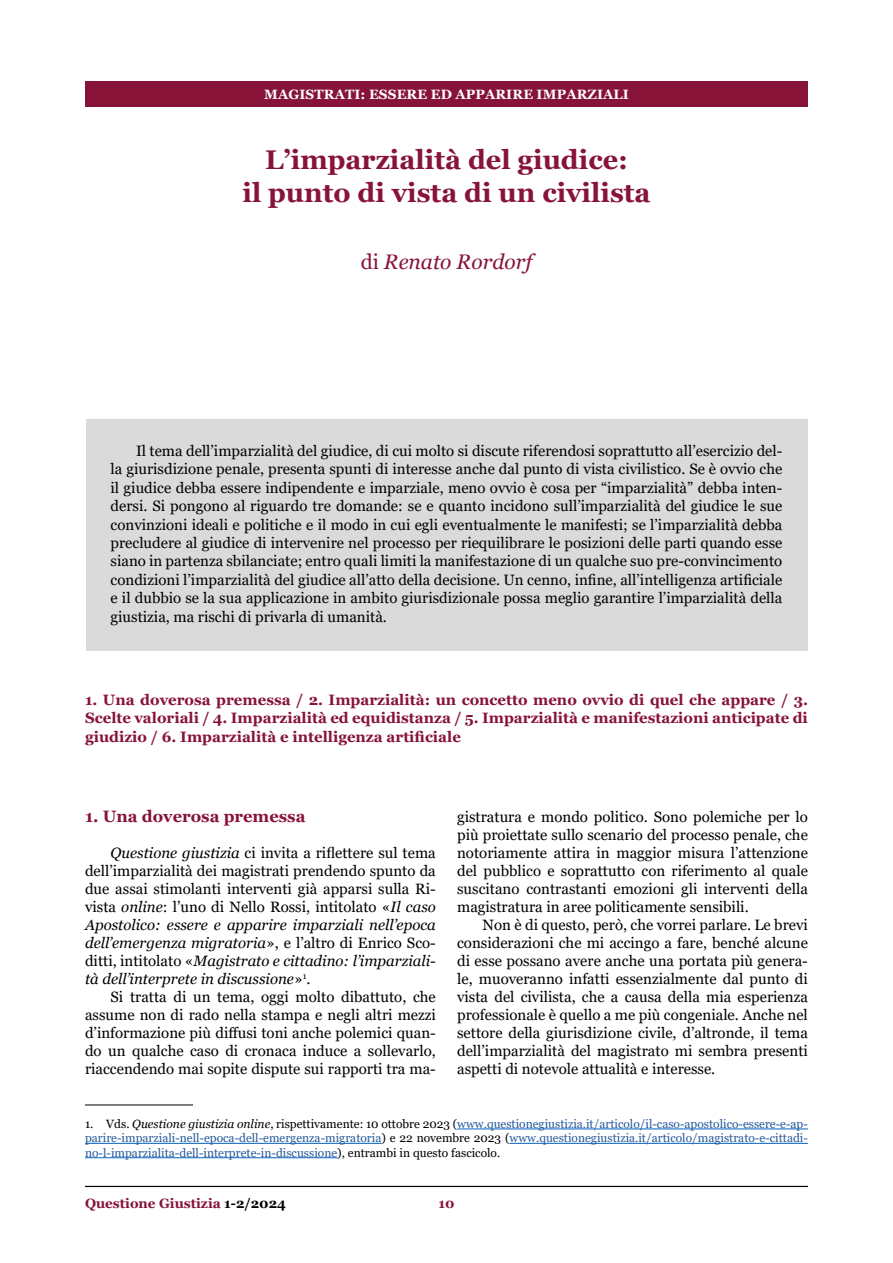
<style>
.page{position:relative;width:893px;height:1263px;background:#fff}
.page>*{position:absolute;margin:0;border:0;box-sizing:border-box;transform-origin:0 0}
.t1{font:700 27px/32.4px "Georgia";color:#871438;text-align:center}
.t2{font:italic 21px "Georgia";color:#871438}
.t3{font:700 16.5px "Georgia";color:#871438}
.t4{font:15px/18px "Georgia";color:#000;text-align:justify}
.t5{font:700 15px/18.9px "Georgia";color:#871438;text-align:justify}
.t6{font:700 13.5px "Georgia";letter-spacing:.01em;color:#fff}
.t7{font:700 13.5px "Georgia";color:#871438}
.t8{font:12px/14.4px "Georgia";color:#275b9b;text-align:justify}
.s1{font-style:normal}
.s2{font-style:italic}
.s3{color:#000}
.s4{font-style:italic;color:#000}
</style>
<div class="page">
<div style="left:85px;top:81px;width:723px;height:25px;background:#871438"></div>
<hr style="left:85px;top:1186px;width:723px;height:1px;background:#000">
<div style="left:86px;top:419px;width:721px;height:232px;background:#dadada"></div>
<hr style="left:85px;top:1104px;width:108px;height:1px;background:#000">
<hr style="left:457px;top:1128px;width:351px;height:1px;background:#0563c1">
<hr style="left:85px;top:1143px;width:296px;height:1px;background:#0563c1">
<hr style="left:510px;top:1143px;width:298px;height:1px;background:#0563c1">
<hr style="left:85px;top:1157px;width:252px;height:1px;background:#0563c1">
<p class="t6" style="left:264px;top:85px;width:366px">MAGISTRATI: ESSERE ED APPARIRE IMPARZIALI</p>
<h1 class="t1" style="left:242px;top:144px;width:410px">L’imparzialità del giudice:<br>il punto di vista di un civilista</h1>
<h2 class="t2" style="left:361px;top:249px;width:173px"><span class="s1">di</span> Renato Rordorf</h2>
<p class="t4" style="left:111px;top:442px;width:673px;line-height:18.5px;text-indent:26px">Il tema dell’imparzialità del giudice, di cui molto si discute riferendosi soprattutto all’esercizio del&shy;la giurisdizione penale, presenta spunti di interesse anche dal punto di vista civilistico. Se è ovvio che il giudice debba essere indipendente e imparziale, meno ovvio è cosa per “imparzialità” debba inten&shy;dersi. Si pongono al riguardo tre domande: se e quanto incidono sull’imparzialità del giudice le sue convinzioni ideali e politiche e il modo in cui egli eventualmente le manifesti; se l’imparzialità debba precludere al giudice di intervenire nel processo per riequilibrare le posizioni delle parti quando esse siano in partenza sbilanciate; entro quali limiti la manifestazione di un qualche suo pre-convincimento condizioni l’imparzialità del giudice all’atto della decisione. Un cenno, infine, all’intelligenza artificiale e il dubbio se la sua applicazione in ambito giurisdizionale possa meglio garantire l’imparzialità della giustizia, ma rischi di privarla di umanità.</p>
<p class="t5" style="left:85px;top:690px;width:724px">1. Una doverosa premessa / 2. Imparzialità: un concetto meno ovvio di quel che appare / 3.<br>Scelte valoriali / 4. Imparzialità ed equidistanza / 5. Imparzialità e manifestazioni anticipate di giudizio / 6. Imparzialità e intelligenza artificiale</p>
<p class="t3" style="left:85px;top:806px;width:222px">1. Una doverosa premessa</p>
<p class="t4" style="left:85px;top:844px;width:352px;text-indent:26px"><span class="s2">Questione giustizia</span> ci invita a riflettere sul tema dell’imparzialità dei magistrati prendendo spunto da due assai stimolanti interventi già apparsi sulla Ri&shy;vista <span class="s2">online</span>: l’uno di Nello Rossi, intitolato «<span class="s2">Il caso Apostolico: essere e apparire imparziali nell’epoca dell’emergenza migratoria</span>», e l’altro di Enrico Sco&shy;ditti, intitolato «<span class="s2">Magistrato e cittadino: l’imparziali&shy;tà dell’interprete in discussione</span>»<sup>1</sup>.</p>
<p class="t4" style="left:85px;top:988px;width:352px;text-indent:26px">Si tratta di un tema, oggi molto dibattuto, che assume non di rado nella stampa e negli altri mezzi d’informazione più diffusi toni anche polemici quan&shy;do un qualche caso di cronaca induce a sollevarlo, riaccendendo mai sopite dispute sui rapporti tra ma-</p>
<p class="t4" style="left:457px;top:808px;width:352px">gistratura e mondo politico. Sono polemiche per lo più proiettate sullo scenario del processo penale, che notoriamente attira in maggior misura l’attenzione del pubblico e soprattutto con riferimento al quale suscitano contrastanti emozioni gli interventi della magistratura in aree politicamente sensibili.</p>
<p class="t4" style="left:457px;top:916px;width:352px;text-indent:26px">Non è di questo, però, che vorrei parlare. Le brevi considerazioni che mi accingo a fare, benché alcune di esse possano avere anche una portata più genera&shy;le, muoveranno infatti essenzialmente dal punto di vista del civilista, che a causa della mia esperienza professionale è quello a me più congeniale. Anche nel settore della giurisdizione civile, d’altronde, il tema dell’imparzialità del magistrato mi sembra presenti aspetti di notevole attualità e interesse.</p>
<p class="t8" style="left:85px;top:1117px;width:724px"><span class="s3">1. Vds.</span> <span class="s4">Questione giustizia online</span><span class="s3">, rispettivamente: 10 ottobre 2023 (</span>www.questionegiustizia.it/articolo/il-caso-apostolico-essere-e-ap&shy;parire-imparziali-nell-epoca-dell-emergenza-migratoria<span class="s3">) e 22 novembre 2023 (</span>www.questionegiustizia.it/articolo/magistrato-e-cittadi&shy;no-l-imparzialita-dell-interprete-in-discussione<span class="s3">), entrambi in questo fascicolo.</span></p>
<p class="t7" style="left:85px;top:1195px;width:202px">Questione Giustizia <span class="s3">1-2/2024</span></p>
<p class="t7" style="left:438px;top:1195px;width:18px">10</p>
</div>
